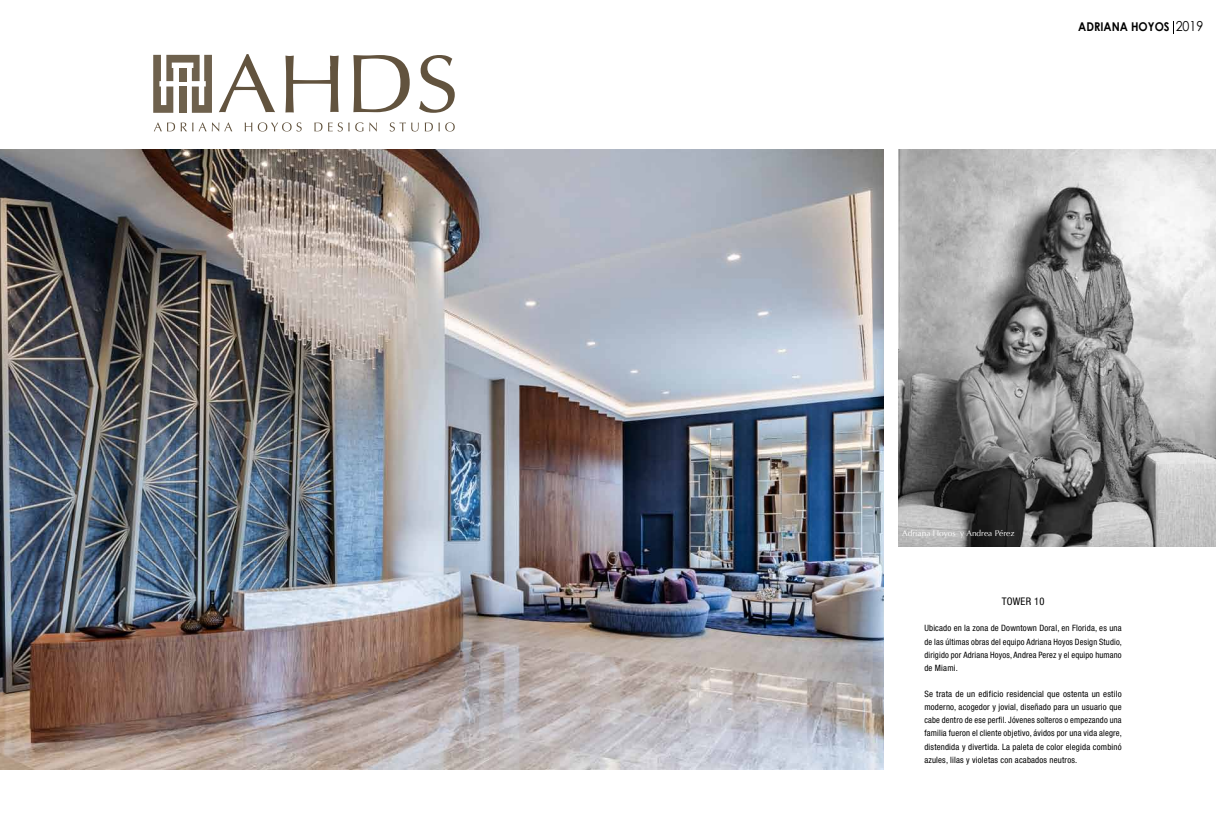
<style>
.page{position:relative;width:1216px;height:819px;background:#fff}
.page>*{position:absolute;margin:0;border:0;box-sizing:border-box;transform-origin:0 0}
.t1{font:700 12.08px "Century Gothic";color:#000;scale:.91 1}
.t2{font:condensed 10.5px "Helvetica Neue LT Std";letter-spacing:.02em;color:#000}
.t3{font:condensed 8.75px/13.1px "Helvetica Neue LT Std";letter-spacing:.02em;color:#000;text-align:justify}
.t4{font:8.31px "Optima";color:#fff}
.s1{font-weight:400;font-size:13.74px}
</style>
<div class="page">
<img style="left:0;top:150px;width:883px;height:619px">
<img style="left:898px;top:150px;width:317px;height:396px">
<svg style="left:153px;top:55px;width:59px;height:58px"></svg>
<div style="left:179px;top:68px;width:7px;height:14px;background:#6e614d"></div>
<svg style="left:219px;top:54px;width:56px;height:58px"></svg>
<svg style="left:285px;top:56px;width:53px;height:56px"></svg>
<svg style="left:353px;top:55px;width:56px;height:57px"></svg>
<svg style="left:419px;top:55px;width:36px;height:58px"></svg>
<svg style="left:154px;top:122px;width:21px;height:9px"></svg>
<svg style="left:181px;top:122px;width:51px;height:9px"></svg>
<svg style="left:245px;top:123px;width:7px;height:8px"></svg>
<svg style="left:258px;top:122px;width:44px;height:9px"></svg>
<svg style="left:314px;top:123px;width:8px;height:8px"></svg>
<svg style="left:328px;top:122px;width:21px;height:9px"></svg>
<svg style="left:355px;top:122px;width:8px;height:9px"></svg>
<svg style="left:369px;top:122px;width:8px;height:9px"></svg>
<svg style="left:389px;top:122px;width:30px;height:9px"></svg>
<svg style="left:425px;top:122px;width:30px;height:9px"></svg>
<h1 class="t1" style="left:1078px;top:19px;width:139px">ADRIANA HOYOS <span class="s1">2019</span></h1>
<p class="t4" style="left:902px;top:528px;width:114px">Adriana Hoyos y Andrea Pérez</p>
<p class="t2" style="left:1001px;top:595px;width:44px">TOWER 10</p>
<p class="t3" style="left:924px;top:621px;width:199px">Ubicado en la zona de Downtown Doral, en Florida, es una de las últimas obras del equipo Adriana Hoyos Design Studio, dirigido por Adriana Hoyos, Andrea Perez y el equipo humano de Miami.</p>
<p class="t3" style="left:924px;top:687px;width:199px">Se trata de un edificio residencial que ostenta un estilo moderno, acogedor y jovial, diseñado para un usuario que cabe dentro de ese perfil. Jóvenes solteros o empezando una familia fueron el cliente objetivo, ávidos por una vida alegre, distendida y divertida. La paleta de color elegida combinó azules, lilas y violetas con acabados neutros.</p>
</div>
